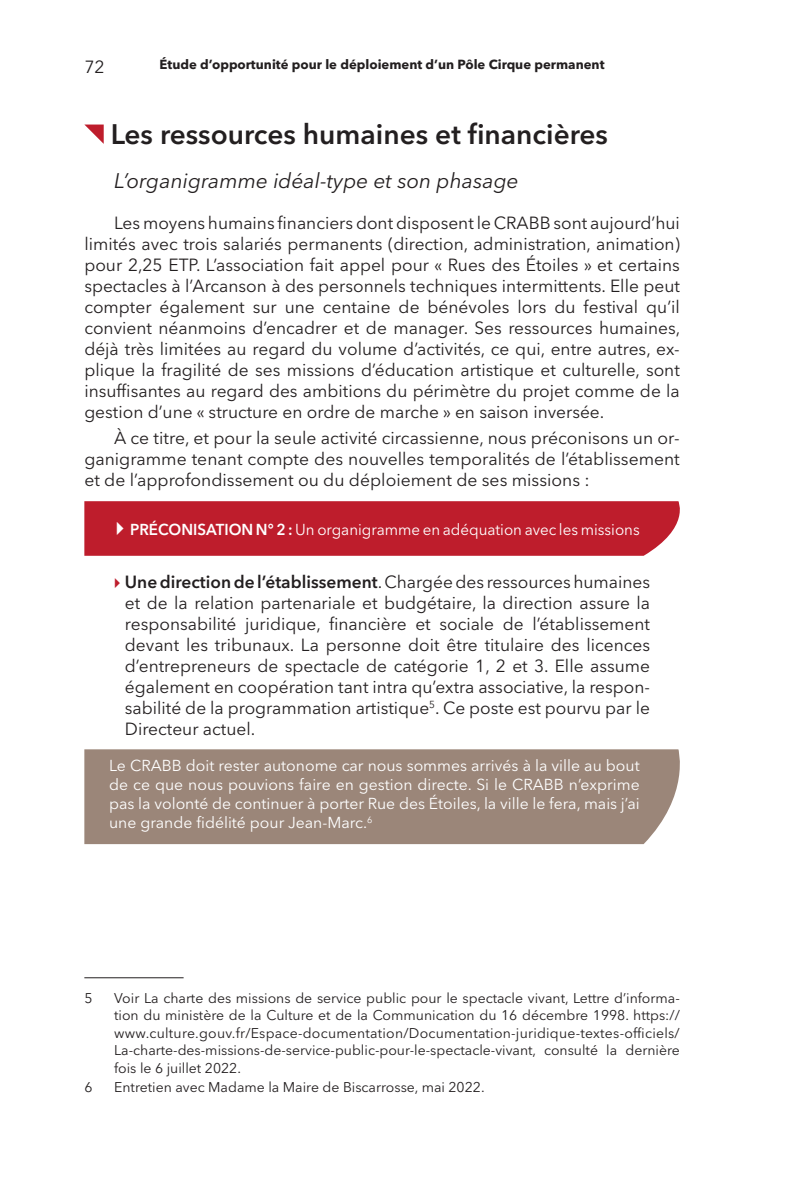
<style>
.page{position:relative;width:794px;height:1191px;background:#fff}
.page>*{position:absolute;margin:0;border:0;box-sizing:border-box;transform-origin:0 0}
.titre1{font:600 28px "Avenir Next LT Pro";color:#231f20}
.soustitre{font:italic 21px "Avenir Next LT Pro";color:#231f20}
.corps_texte{font:17.5px/21px "Avenir Next LT Pro";color:#231f20;text-align:justify}
.corps_texte-2{font:15.75px/19.2px "Avenir Next LT Pro";color:#fff;text-align:justify}
.corps_texte-3{font:15.75px "Avenir Next LT Pro";color:#fff;scale:.96 1}
.texte_note{font:14px/17.5px "Avenir Next LT Pro";color:#231f20;text-align:justify}
.t1{font:700 13.12px "Avenir Next LT Pro";color:#231f20}
.s1{font-weight:600}
.s2{color:#be1d2c}
</style>
<div class="page">
<svg style="left:84px;top:124px;width:20px;height:20px"></svg>
<div style="left:84px;top:501px;width:596px;height:55px;background:#be1d2c"></div>
<div style="left:84px;top:749px;width:596px;height:95px;background:#9b8679"></div>
<hr style="left:84px;top:977px;width:100px;height:1px;background:#231f20">
<p class="corps_texte" style="left:84px;top:56px;width:22px">72</p>
<p class="t1" style="left:160px;top:57px;width:446px">Étude d’opportunité pour le déploiement d’un Pôle Cirque permanent</p>
<p class="titre1" style="left:111px;top:117px;width:499px">Les ressources humaines et financières</p>
<p class="soustitre" style="left:114px;top:168px;width:406px">L’organigramme idéal-type et son phasage</p>
<p class="corps_texte" style="left:84px;top:212px;width:597px;text-indent:30px">Les moyens humains financiers dont disposent le CRABB sont aujourd’hui limités avec trois salariés permanents (direction, administration, animation) pour 2,25 ETP. L’association fait appel pour « Rues des Étoiles » et certains spectacles à l’Arcanson à des personnels techniques intermittents. Elle peut compter également sur une centaine de bénévoles lors du festival qu’il convient néanmoins d’encadrer et de manager. Ses ressources humaines, déjà très limitées au regard du volume d’activités, ce qui, entre autres, ex&shy;plique la fragilité de ses missions d’éducation artistique et culturelle, sont insuffisantes au regard des ambitions du périmètre du projet comme de la gestion d’une « structure en ordre de marche » en saison inversée.</p>
<p class="corps_texte" style="left:84px;top:427px;width:597px;text-indent:30px">À ce titre, et pour la seule activité circassienne, nous préconisons un or&shy;ganigramme tenant compte des nouvelles temporalités de l’établissement et de l’approfondissement ou du déploiement de ses missions :</p>
<p class="corps_texte-3" style="left:109px;top:520px;width:554px">✔<span class="s1">PRÉCONISATION N° 2 :</span> Un organigramme en adéquation avec les missions</p>
<p class="corps_texte" style="left:125px;top:571px;width:527px;text-indent:-16px"><span class="s2">✔</span><span class="s1">Une direction de l’établissement</span>. Chargée des ressources humaines et de la relation partenariale et budgétaire, la direction assure la responsabilité juridique, financière et sociale de l’établissement devant les tribunaux. La personne doit être titulaire des licences d’entrepreneurs de spectacle de catégorie 1, 2 et 3. Elle assume également en coopération tant intra qu’extra associative, la respon&shy;sabilité de la programmation artistique<sup>5</sup>. Ce poste est pourvu par le Directeur actuel.</p>
<p class="corps_texte-2" style="left:109px;top:755px;width:532px">Le CRABB doit rester autonome car nous sommes arrivés à la ville au bout de ce que nous pouvions faire en gestion directe. Si le CRABB n’exprime pas la volonté de continuer à porter Rue des Étoiles, la ville le fera, mais j’ai une grande fidélité pour Jean-Marc.<sup>6</sup></p>
<p class="texte_note" style="left:84px;top:989px;width:10px">5</p>
<p class="texte_note" style="left:114px;top:989px;width:567px">Voir La charte des missions de service public pour le spectacle vivant, Lettre d’informa&shy;tion du ministère de la Culture et de la Communication du 16 décembre 1998. https:// www.culture.gouv.fr/Espace-documentation/Documentation-juridique-textes-officiels/ La-charte-des-missions-de-service-public-pour-le-spectacle-vivant, consulté la dernière fois le 6 juillet 2022.</p>
<p class="texte_note" style="left:84px;top:1078px;width:10px">6</p>
<p class="texte_note" style="left:114px;top:1078px;width:372px">Entretien avec Madame la Maire de Biscarrosse, mai 2022.</p>
</div>
